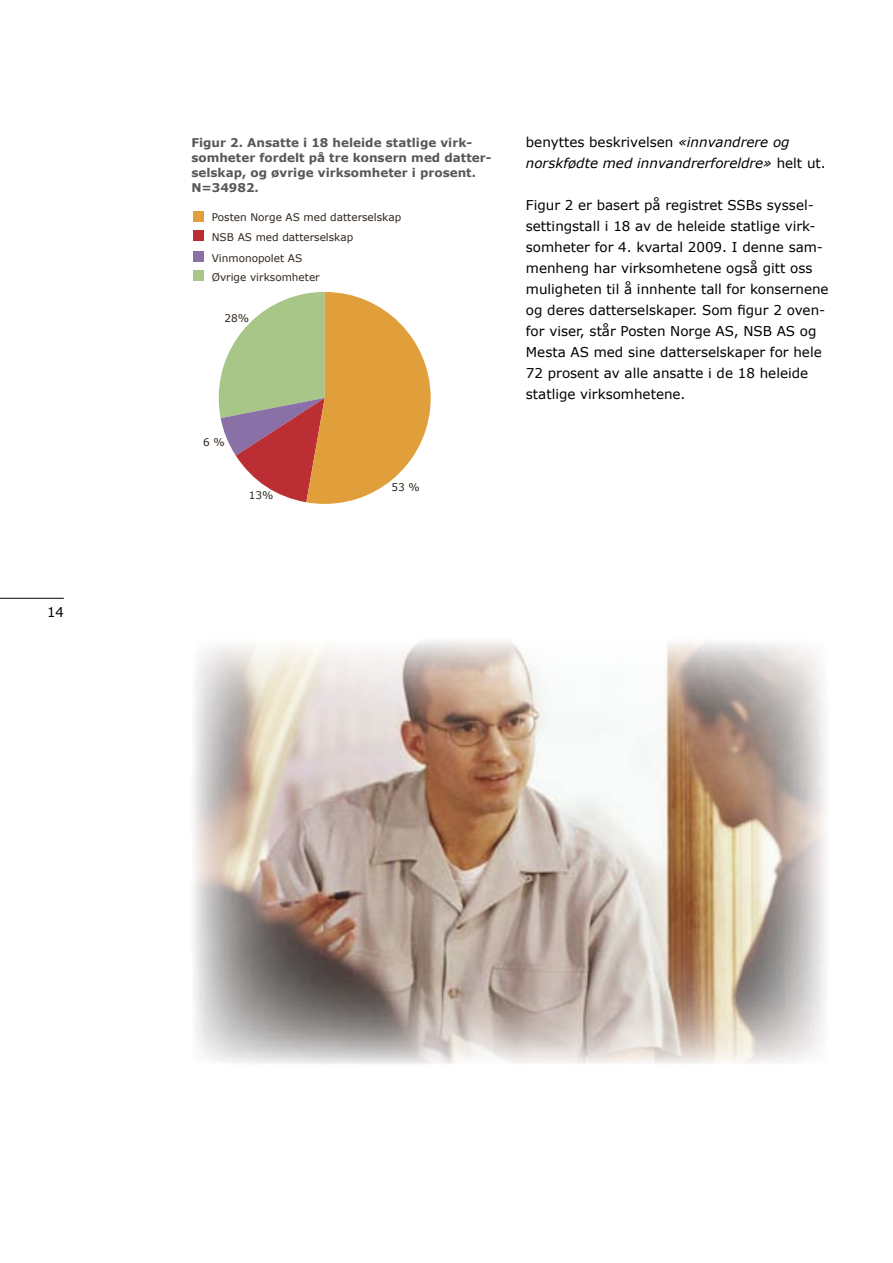
<style>
.page{position:relative;width:893px;height:1263px;background:#fff}
.page>*{position:absolute;margin:0;border:0;box-sizing:border-box;transform-origin:0 0}
.t1{font:13.5px/21px "Verdana";color:#000}
.t2{font:italic 13.5px/21px "Verdana";color:#000}
.t3{font:700 12px/15px "Verdana";color:#585857}
.t4{font:10.5px/19.4px "Verdana";color:#2f261d}
.s1{font-style:normal}
</style>
<div class="page">
<hr style="left:0;top:598px;width:64px;height:1px;background:#000">
<div style="left:193px;top:211px;width:11px;height:10px;background:#e19f3b"></div>
<div style="left:193px;top:230px;width:11px;height:11px;background:#bb2f34"></div>
<div style="left:193px;top:251px;width:11px;height:11px;background:#8971a8"></div>
<svg style="left:218px;top:292px;width:213px;height:212px"></svg>
<div style="left:193px;top:270px;width:11px;height:11px;background:#a7c688"></div>
<img style="left:194px;top:641px;width:632px;height:423px">
<p class="t1" style="left:47px;top:601px;width:18px">14</p>
<p class="t3" style="left:191px;top:135px;width:302px">Figur 2. Ansatte i 18 heleide statlige virk&shy;somheter fordelt på tre konsern med datter&shy;selskap, og øvrige virksomheter i prosent.<br>N=34982.</p>
<p class="t4" style="left:212px;top:208px;width:191px">Posten Norge AS med datterselskap<br>NSB AS med datterselskap</p>
<p class="t4" style="left:212px;top:248px;width:109px">Vinmonopolet AS<br>Øvrige virksomheter</p>
<p class="t4" style="left:224px;top:308px;width:26px">28%</p>
<p class="t4" style="left:203px;top:433px;width:23px">6 %</p>
<p class="t4" style="left:249px;top:485px;width:26px">13%</p>
<p class="t4" style="left:392px;top:477px;width:30px">53 %</p>
<p class="t2" style="left:526px;top:131px;width:301px"><span class="s1">benyttes beskrivelsen</span> «innvandrere og norskfødte med innvandrerforeldre» <span class="s1">helt ut.</span></p>
<p class="t1" style="left:526px;top:194px;width:304px">Figur 2 er basert på registret SSBs syssel&shy;settingstall i 18 av de heleide statlige virk&shy;somheter for 4. kvartal 2009. I denne sam&shy;menheng har virksomhetene også gitt oss muligheten til å innhente tall for konsernene og deres datterselskaper. Som figur 2 oven&shy;for viser, står Posten Norge AS, NSB AS og Mesta AS med sine datterselskaper for hele 72 prosent av alle ansatte i de 18 heleide statlige virksomhetene.</p>
</div>
